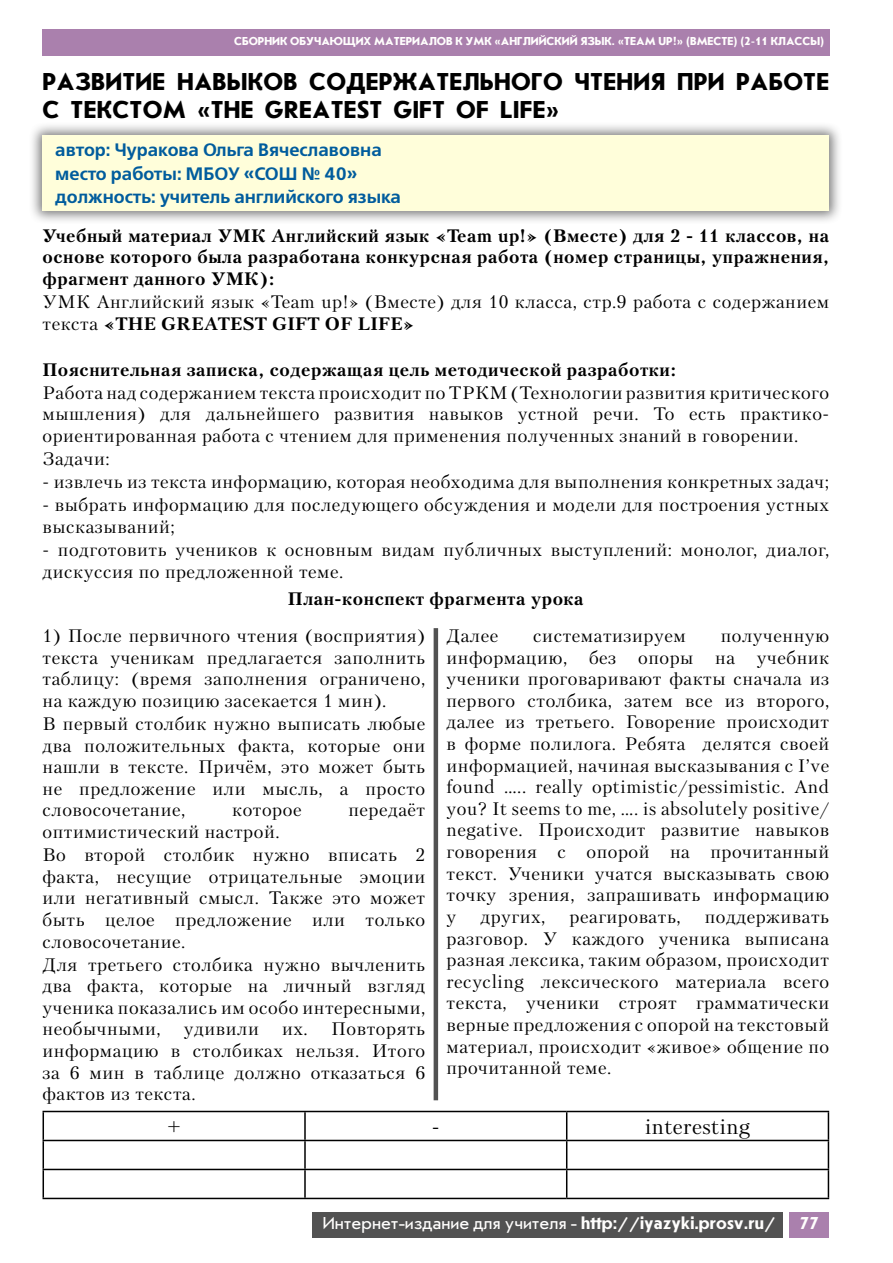
<style>
.page{position:relative;width:893px;height:1263px;background:#fff}
.page>*{position:absolute;margin:0;border:0;box-sizing:border-box;transform-origin:0 0}
.t1{font:700 25.5px/28.5px "Journal Sans C";letter-spacing:.01em;color:#000}
.t2{font:21px "Petersburg C San Pin";letter-spacing:.02em;color:#000}
.t3{font:18px/21.6px "Petersburg C San Pin";letter-spacing:.03em;color:#000}
.t4{font:700 18px/21.6px "Petersburg C San Pin";letter-spacing:.03em;color:#000;text-align:justify}
.t5{font:700 18px/23.1px "Free Set C";color:#005c9d}
.t6{font:18px "Journal Sans C";color:#fffefd}
.t7{font:700 18px "Journal Sans C";color:#fffefd}
.t8{font:700 12px "Journal Sans C";color:#fffefd}
.s1{font-weight:700}
</style>
<div class="page">
<div style="left:789px;top:1212px;width:40px;height:25px;background:#aa80ad"></div>
<div style="left:312px;top:1212px;width:470px;height:25px;background:#525252"></div>
<div style="left:42px;top:30px;width:787px;height:26px;background:#aa80ad"></div>
<div style="left:29px;top:122px;width:814px;height:103px;background:#525252;opacity:.75"></div>
<div style="left:43px;top:136px;width:786px;height:75px;background:#fffeda"></div>
<hr style="left:434px;top:628px;width:4px;height:472px;background:#525252">
<hr style="left:43px;top:1111px;width:262px;height:1px;background:#000">
<hr style="left:305px;top:1111px;width:262px;height:1px;background:#000">
<hr style="left:304px;top:1112px;width:2px;height:28px;background:#000">
<hr style="left:567px;top:1111px;width:262px;height:1px;background:#000">
<hr style="left:43px;top:1140px;width:262px;height:1px;background:#000">
<hr style="left:305px;top:1140px;width:262px;height:1px;background:#000">
<hr style="left:304px;top:1141px;width:2px;height:28px;background:#000">
<hr style="left:567px;top:1140px;width:262px;height:1px;background:#000">
<hr style="left:43px;top:1169px;width:262px;height:1px;background:#000">
<svg style="left:43px;top:1112px;width:1px;height:86px"></svg>
<hr style="left:305px;top:1169px;width:262px;height:1px;background:#000">
<hr style="left:304px;top:1170px;width:2px;height:28px;background:#000">
<hr style="left:567px;top:1169px;width:262px;height:1px;background:#000">
<svg style="left:566px;top:1112px;width:1px;height:86px"></svg>
<svg style="left:828px;top:1112px;width:1px;height:86px"></svg>
<hr style="left:43px;top:1198px;width:262px;height:1px;background:#000">
<hr style="left:305px;top:1198px;width:262px;height:1px;background:#000">
<hr style="left:567px;top:1198px;width:262px;height:1px;background:#000">
<p class="t8" style="left:234px;top:35px;width:592px">СБОРНИК ОБУЧАЮЩИХ МАТЕРИАЛОВ К УМК «АНГЛИЙСКИЙ ЯЗЫК. «TEAM UP!» (ВМЕСТЕ) (2-11 КЛАССЫ)</p>
<h1 class="t1" style="left:43px;top:68px;width:788px">РАЗВИТИЕ НАВЫКОВ СОДЕРЖАТЕЛЬНОГО ЧТЕНИЯ ПРИ РАБОТЕ<br>С ТЕКСТОМ «THE GREATEST GIFT OF LIFE»</h1>
<p class="t5" style="left:55px;top:139px;width:347px">автор: Чуракова Ольга Вячеславовна место работы: МБОУ «СОШ № 40» должность: учитель английского языка</p>
<p class="t4" style="left:43px;top:224px;width:788px">Учебный материал УМК Английский язык «Team up!» (Вместе) для 2 - 11 классов, на основе которого была разработана конкурсная работа (номер страницы, упражнения, фрагмент данного УМК):</p>
<p class="t3" style="left:43px;top:291px;width:788px">УМК Английский язык «Team up!» (Вместе) для 10 класса, стр.9 работа с содержанием текста <span class="s1">«THE GREATEST GIFT OF LIFE»</span></p>
<p class="t4" style="left:43px;top:358px;width:635px">Пояснительная записка, содержащая цель методической разработки:</p>
<p class="t3" style="left:43px;top:381px;width:788px;line-height:22px">Работа над содержанием текста происходит по ТРКМ (Технологии развития критического мышления) для дальнейшего развития навыков устной речи. То есть практико&shy;ориентированная работа с чтением для применения полученных знаний в говорении.<br>Задачи:</p>
<p class="t3" style="left:43px;top:471px;width:788px">- извлечь из текста информацию, которая необходима для выполнения конкретных задач;</p>
<p class="t3" style="left:43px;top:494px;width:788px">- выбрать информацию для последующего обсуждения и модели для построения устных высказываний;</p>
<p class="t3" style="left:43px;top:539px;width:788px">- подготовить учеников к основным видам публичных выступлений: монолог, диалог, дискуссия по предложенной теме.</p>
<p class="t4" style="left:288px;top:588px;width:297px">План-конспект фрагмента урока</p>
<p class="t3" style="left:43px;top:625px;width:384px">1) После первичного чтения (восприятия) текста ученикам предлагается заполнить таблицу: (время заполнения ограничено, на каждую позицию засекается 1 мин).<br>В первый столбик нужно выписать любые два положительных факта, которые они нашли в тексте. Причём, это может быть не предложение или мысль, а просто словосочетание,</p>
<p class="t3" style="left:446px;top:625px;width:53px">Далее</p>
<p class="t3" style="left:533px;top:625px;width:154px">систематизируем</p>
<p class="t3" style="left:446px;top:625px;width:384px;text-align:justify;text-indent:274px">полученную информацию, без опоры на учебник ученики проговаривают факты сначала из первого столбика, затем все из второго, далее из третьего. Говорение происходит в форме полилога. Ребята делятся своей информацией, начиная высказывания с I’ve found ….. really optimistic/pessimistic. And you? It seems to me, …. is absolutely positive/ negative. Происходит развитие навыков говорения с опорой на прочитанный текст. Ученики учатся высказывать свою точку зрения, запрашивать информацию у</p>
<p class="t3" style="left:232px;top:799px;width:71px">которое</p>
<p class="t3" style="left:348px;top:799px;width:78px">передаёт</p>
<p class="t3" style="left:43px;top:820px;width:384px">оптимистический настрой.<br>Во второй столбик нужно вписать 2 факта, несущие отрицательные эмоции или негативный смысл. Также это может быть целое предложение или только словосочетание.<br>Для третьего столбика нужно вычленить два факта, которые на личный взгляд ученика показались им особо интересными, необычными,</p>
<p class="t3" style="left:446px;top:905px;width:384px;text-align:justify;text-indent:258px">поддерживать разговор. У каждого ученика выписана разная лексика, таким образом, происходит recycling лексического материала всего текста, ученики строят грамматически верные предложения с опорой на текстовый материал, происходит «живое» общение по прочитанной теме.</p>
<p class="t3" style="left:480px;top:905px;width:67px">других,</p>
<p class="t3" style="left:570px;top:905px;width:113px">реагировать,</p>
<p class="t3" style="left:43px;top:1018px;width:384px;text-align:justify;text-indent:240px">их. Повторять информацию в столбиках нельзя. Итого за 6 мин в таблице должно отказаться 6 фактов из текста.</p>
<p class="t3" style="left:184px;top:1018px;width:76px">удивили</p>
<p class="t2" style="left:167px;top:1114px;width:15px">+</p>
<p class="t2" style="left:432px;top:1114px;width:9px">-</p>
<p class="t2" style="left:645px;top:1114px;width:106px">interesting</p>
<p class="t6" style="left:323px;top:1214px;width:454px">Интернет-издание для учителя - <span class="s1">http://iyazyki.prosv.ru/</span></p>
<p class="t7" style="left:800px;top:1213px;width:20px">77</p>
</div>
